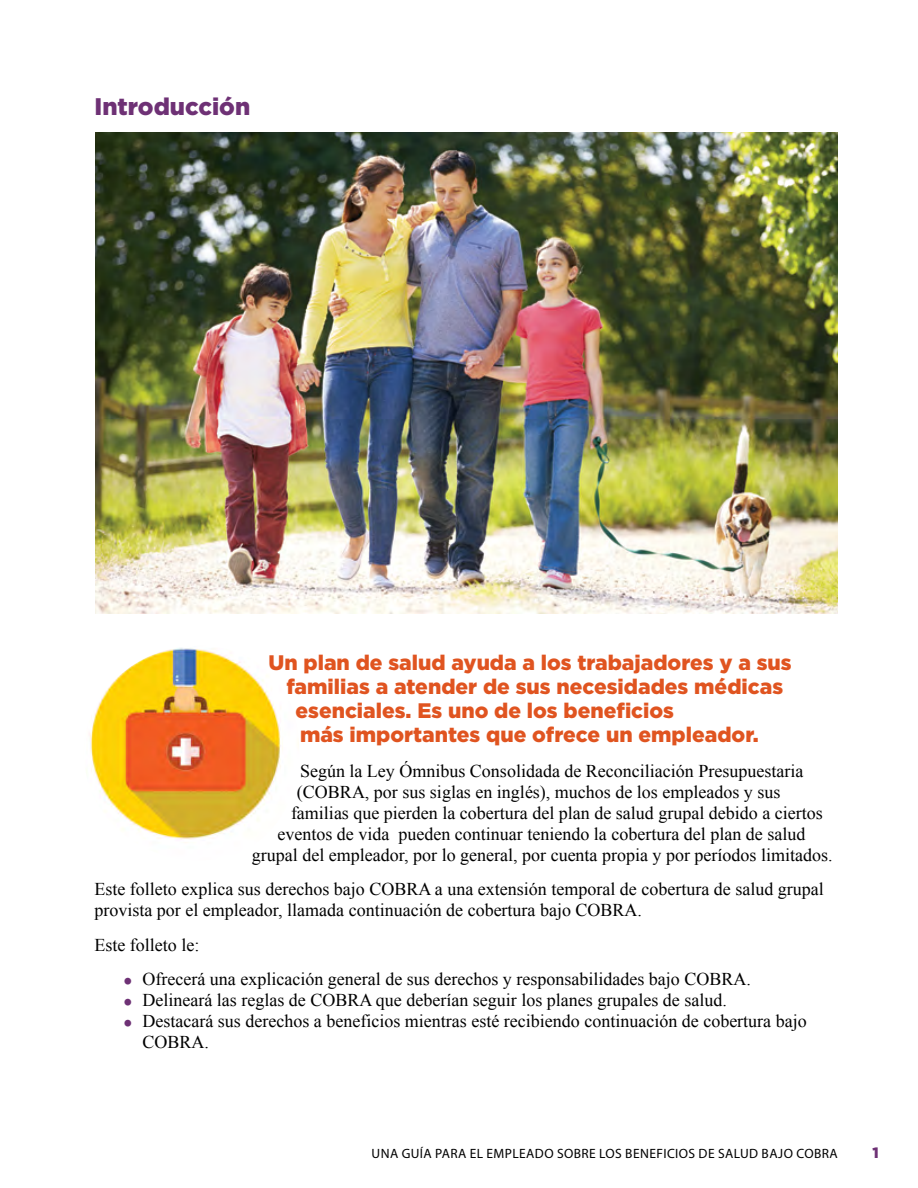
<style>
.page{position:relative;width:918px;height:1188px;background:#fff}
.page>*{position:absolute;margin:0;border:0;box-sizing:border-box;transform-origin:0 0}
.t1{font:900 24px "Gotham";color:#6e3175}
.t2{font:900 21px "Gotham";color:#e05420}
.t3{font:18px/21px "Times New Roman";color:#000}
.t4{font:900 15px "Gotham";color:#6e3175}
.t5{font:13.5px "Myriad Pro";letter-spacing:.03em;color:#000}
.s1{font-size:27px;color:#6e3175}
</style>
<div class="page">
<img style="left:95px;top:132px;width:743px;height:481px">
<img style="left:84px;top:646px;width:215px;height:214px;border-radius:103px">
<h2 class="t1" style="left:94px;top:90px;width:157px">Introducción</h2>
<h3 class="t2" style="left:268px;top:648px;width:525px">Un plan de salud ayuda a los trabajadores y a sus</h3>
<h3 class="t2" style="left:286px;top:672px;width:498px">familias a atender de sus necesidades médicas</h3>
<h3 class="t2" style="left:296px;top:696px;width:380px">esenciales. Es uno de los beneficios</h3>
<h3 class="t2" style="left:300px;top:720px;width:460px">más importantes que ofrece un empleador.</h3>
<p class="t3" style="left:300px;top:760px;width:505px">Según la Ley Ómnibus Consolidada de Reconciliación Presupuestaria</p>
<p class="t3" style="left:297px;top:781px;width:485px">(COBRA, por sus siglas en inglés), muchos de los empleados y sus</p>
<p class="t3" style="left:291px;top:802px;width:533px">familias que pierden la cobertura del plan de salud grupal debido a ciertos</p>
<p class="t3" style="left:278px;top:823px;width:529px">eventos de vida pueden continuar teniendo la cobertura del plan de salud</p>
<p class="t3" style="left:252px;top:844px;width:582px">grupal del empleador, por lo general, por cuenta propia y por períodos limitados.</p>
<p class="t3" style="left:94px;top:879px;width:731px">Este folleto explica sus derechos bajo COBRA a una extensión temporal de cobertura de salud grupal provista por el empleador, llamada continuación de cobertura bajo COBRA.</p>
<p class="t3" style="left:94px;top:934px;width:106px">Este folleto le:</p>
<p class="t3" style="left:123px;top:969px;width:629px"><span class="s1">•</span> Ofrecerá una explicación general de sus derechos y responsabilidades bajo COBRA.</p>
<p class="t3" style="left:123px;top:990px;width:605px"><span class="s1">•</span> Delineará las reglas de COBRA que deberían seguir los planes grupales de salud.</p>
<p class="t3" style="left:142px;top:1011px;width:666px;text-indent:-20px"><span class="s1">•</span> Destacará sus derechos a beneficios mientras esté recibiendo continuación de cobertura bajo<br>COBRA.</p>
<p class="t5" style="left:372px;top:1145px;width:468px">UNA GUÍA PARA EL EMPLEADO SOBRE LOS BENEFICIOS DE SALUD BAJO COBRA</p>
<p class="t4" style="left:872px;top:1142px;width:8px">1</p>
</div>
